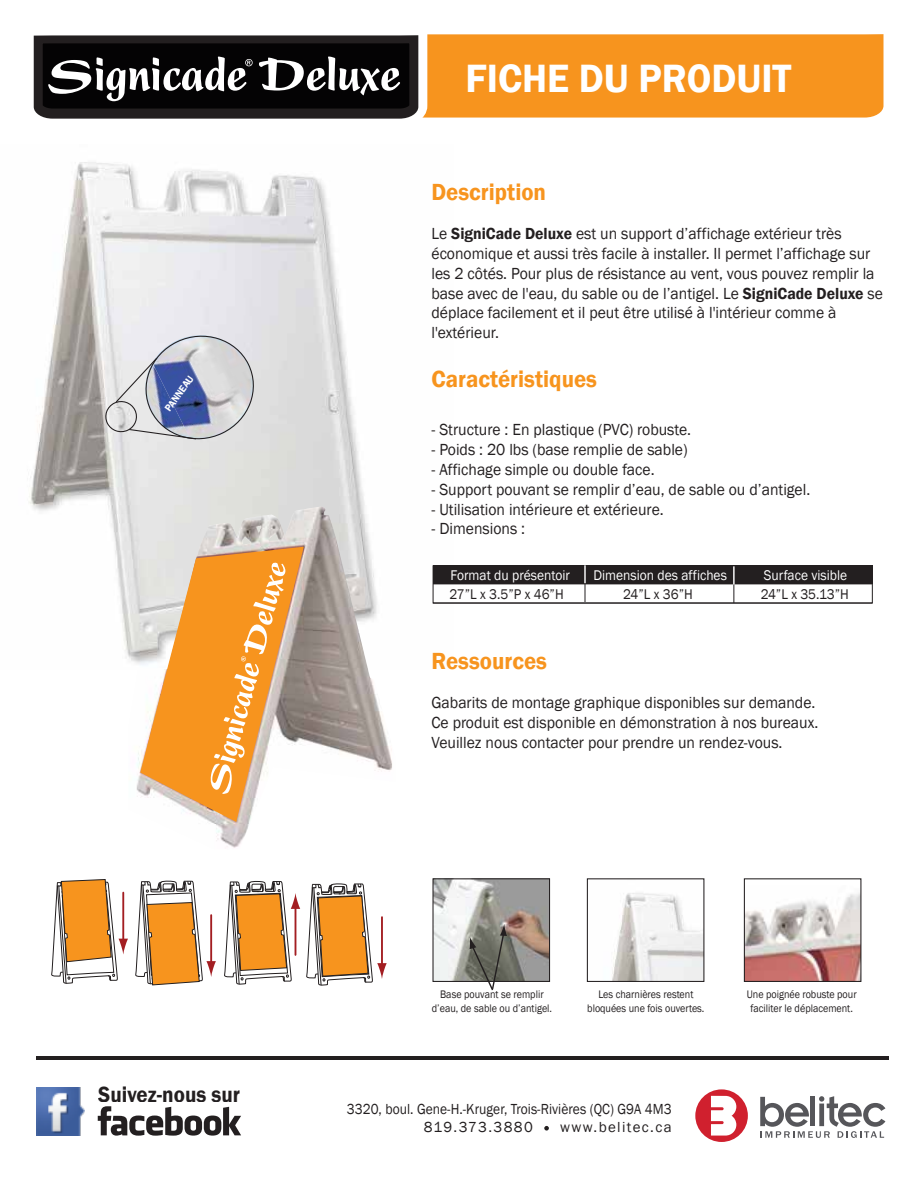
<style>
.page{position:relative;width:918px;height:1188px;background:#fff}
.page>*{position:absolute;margin:0;border:0;box-sizing:border-box;transform-origin:0 0}
.t1{font:600 40.65px "Franklin Gothic";color:#fff;scale:.95 1}
.t2{font:600 24px "Franklin Gothic";color:#f7941e;scale:.95 1}
.t3{font:600 22.5px "Franklin Gothic";color:#231f20;scale:.93 1}
.t4{font:16.5px/19.8px "Franklin Gothic";color:#231f20;scale:.95 1}
.t5{font:15px/18px "Franklin Gothic";letter-spacing:.005em;color:#231f20;scale:.9 1}
.t6{font:15px "Franklin Gothic";letter-spacing:.095em;color:#231f20}
.t7{font:14.4px "Franklin Gothic";color:#fff;scale:.93 1}
.t8{font:14.4px "Franklin Gothic";letter-spacing:-.01em;color:#231f20;scale:.93 1}
.t9{font:11.25px/13.5px "Franklin Gothic";color:#231f20;text-align:center;scale:.9 1}
.t10{font:600 10.2px "Franklin Gothic";color:#fff;scale:.95 1}
.s1{font-weight:600}
</style>
<div class="page">
<img style="left:434px;top:880px;width:114px;height:100px">
<img style="left:29px;top:162px;width:424px;height:496px">
<hr style="left:36px;top:1056px;width:852px;height:4px;background:#231f20">
<div style="left:433px;top:565px;width:440px;height:38px;border:1px solid #231f20"></div>
<hr style="left:433px;top:603px;width:439px;height:1px;background:#231f20">
<div style="left:433px;top:566px;width:439px;height:18px;background:#231f20"></div>
<svg style="left:584px;top:565px;width:2px;height:37px"></svg>
<svg style="left:733px;top:566px;width:2px;height:37px"></svg>
<img style="left:612px;top:893px;width:90px;height:87px">
<div style="left:587px;top:878px;width:117px;height:104px;border:1px solid #231f20"></div>
<div style="left:432px;top:878px;width:118px;height:104px;border:1px solid #231f20"></div>
<img style="left:746px;top:893px;width:113px;height:87px">
<div style="left:744px;top:878px;width:117px;height:104px;border:1px solid #231f20"></div>
<img style="left:36px;top:1088px;width:48px;height:48px">
<svg style="left:98px;top:1106px;width:143px;height:30px"></svg>
<svg style="left:34px;top:34px;width:850px;height:85px;background:#9e692c"></svg>
<img style="left:255px;top:335px;width:6px;height:105px">
<svg style="left:103px;top:334px;width:152px;height:107px;background:#bbbfcd"></svg>
<svg style="left:51px;top:879px;width:77px;height:105px"></svg>
<svg style="left:135px;top:880px;width:81px;height:106px"></svg>
<svg style="left:224px;top:880px;width:163px;height:106px"></svg>
<svg style="left:470px;top:924px;width:37px;height:67px;background:#7b7c74"></svg>
<img style="left:128px;top:506px;width:268px;height:342px">
<svg style="left:140px;top:547px;width:164px;height:275px"></svg>
<svg style="left:209px;top:562px;width:77px;height:232px"></svg>
<svg style="left:544px;top:1126px;width:5px;height:5px"></svg>
<svg style="left:695px;top:1089px;width:53px;height:53px"></svg>
<svg style="left:760px;top:1096px;width:125px;height:42px"></svg>
<p class="t10" style="left:162px;top:406px;width:45px;rotate:-54deg">PANNEAU</p>
<h3 class="t3" style="left:98px;top:1080px;width:154px">Suivez-nous sur</h3>
<h1 class="t1" style="left:465px;top:53px;width:345px">FICHE DU PRODUIT</h1>
<h2 class="t2" style="left:432px;top:177px;width:122px">Description</h2>
<p class="t4" style="left:432px;top:224px;width:477px">Le <span class="s1">SigniCade Deluxe</span> est un support d’affichage extérieur très économique et aussi très facile à installer. Il permet l’affichage sur les 2 côtés. Pour plus de résistance au vent, vous pouvez remplir la base avec de l'eau, du sable ou de l’antigel. Le <span class="s1">SigniCade Deluxe</span> se déplace facilement et il peut être utilisé à l'intérieur comme à l'extérieur.</p>
<h2 class="t2" style="left:432px;top:364px;width:176px">Caractéristiques</h2>
<p class="t4" style="left:432px;top:420px;width:275px">- Structure : En plastique (PVC) robuste.</p>
<p class="t4" style="left:432px;top:440px;width:271px">- Poids : 20 lbs (base remplie de sable)</p>
<p class="t4" style="left:432px;top:460px;width:236px">- Affichage simple ou double face.</p>
<p class="t4" style="left:432px;top:480px;width:400px">- Support pouvant se remplir d’eau, de sable ou d’antigel.</p>
<p class="t4" style="left:432px;top:500px;width:246px">- Utilisation intérieure et extérieure.</p>
<p class="t4" style="left:432px;top:519px;width:100px">- Dimensions :</p>
<p class="t7" style="left:451px;top:566px;width:130px">Format du présentoir</p>
<p class="t7" style="left:593px;top:566px;width:145px">Dimension des affiches</p>
<p class="t7" style="left:764px;top:566px;width:91px">Surface visible</p>
<p class="t8" style="left:450px;top:585px;width:124px">27”L x 3.5”P x 46”H</p>
<p class="t8" style="left:623px;top:585px;width:76px">24”L x 36”H</p>
<p class="t8" style="left:761px;top:585px;width:96px">24”L x 35.13”H</p>
<h2 class="t2" style="left:432px;top:646px;width:123px">Ressources</h2>
<p class="t4" style="left:432px;top:693px;width:409px">Gabarits de montage graphique disponibles sur demande.<br>Ce produit est disponible en démonstration à nos bureaux.<br>Veuillez nous contacter pour prendre un rendez-vous.</p>
<p class="t9" style="left:432px;top:988px;width:135px">Base pouvant se remplir d’eau, de sable ou d’antigel.</p>
<p class="t9" style="left:587px;top:988px;width:132px">Les charnières restent bloquées une fois ouvertes.</p>
<p class="t9" style="left:747px;top:988px;width:124px">Une poignée robuste pour faciliter le déplacement.</p>
<p class="t5" style="left:424px;top:1101px;width:277px;text-indent:-77px">3320, boul. Gene-H.-Kruger, Trois-Rivières (QC) G9A 4M3<br>819.373.3880</p>
<p class="t6" style="left:560px;top:1118px;width:113px">www.belitec.ca</p>
</div>
